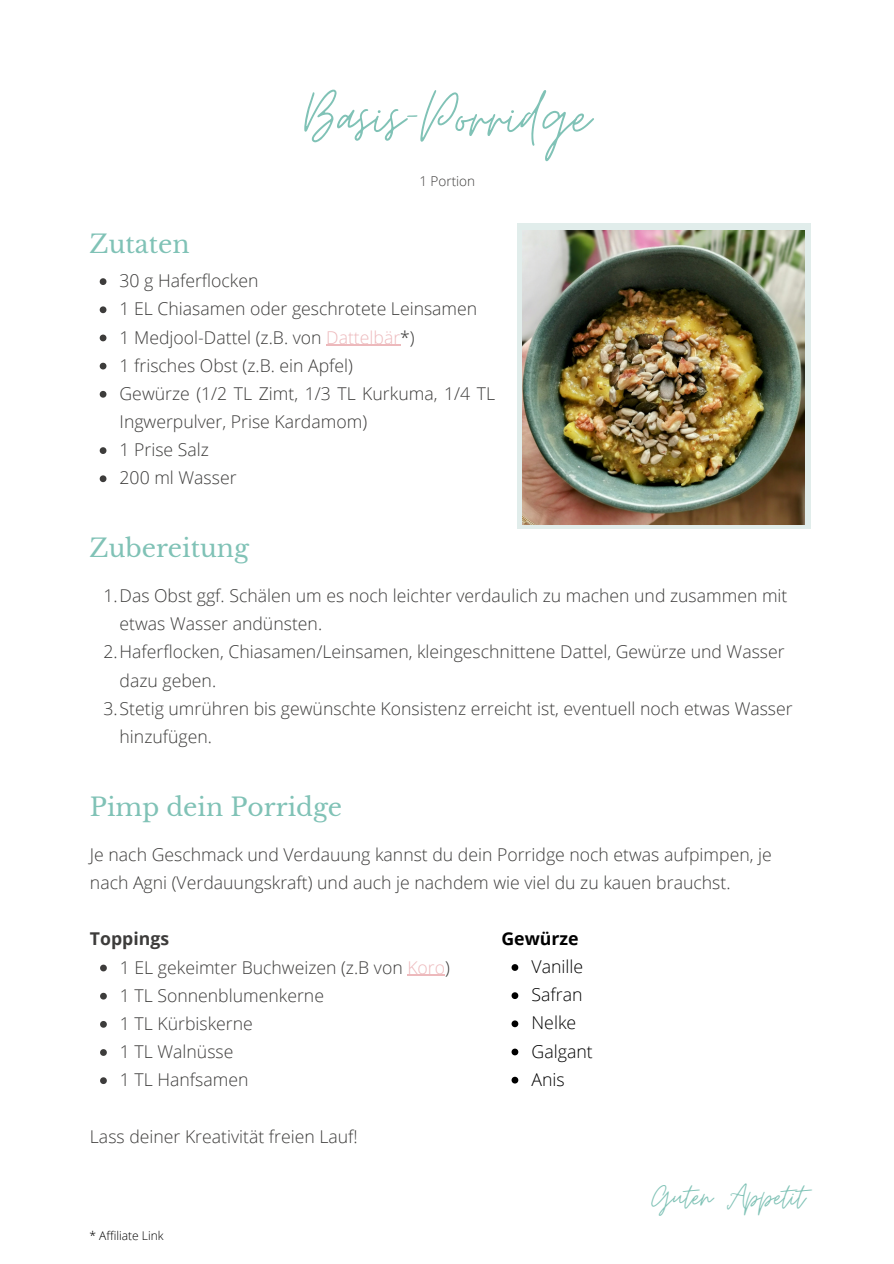
<style>
.page{position:relative;width:894px;height:1264px;background:#fff}
.page>*{position:absolute;margin:0;border:0;box-sizing:border-box;transform-origin:0 0}
.t1{font:74.7px "Moon Time";color:#80c2b6}
.t2{font:37.65px "Moon Time";color:#80c2b6}
.t3{font:24.9px "Libre Baskerville";color:#80c2b6}
.t4{font:300 17.7px/28.2px "Open Sans";color:#3d3c3b}
.t5{font:300 17.7px/28.2px "Open Sans";color:#000}
.t6{font:700 17.7px "Open Sans";color:#3d3c3b}
.t7{font:700 17.7px "Open Sans";color:#000}
.t8{font:300 13.5px "Open Sans";color:#3d3c3b}
.t9{font:300 12px "Open Sans";color:#000}
.s1{color:#edb9bc}
</style>
<div class="page">
<div style="left:516px;top:223px;width:294px;height:306px;background:#e1edeb"></div>
<img style="left:522px;top:230px;width:282px;height:294px">
<svg style="left:100px;top:278px;width:6px;height:7px"></svg>
<svg style="left:100px;top:306px;width:6px;height:7px"></svg>
<svg style="left:100px;top:334px;width:6px;height:7px"></svg>
<hr style="left:326px;top:345px;width:74px;height:1px;background:#edb9bc">
<svg style="left:100px;top:363px;width:6px;height:6px"></svg>
<svg style="left:100px;top:391px;width:6px;height:6px"></svg>
<svg style="left:100px;top:447px;width:6px;height:7px"></svg>
<svg style="left:100px;top:475px;width:6px;height:7px"></svg>
<svg style="left:100px;top:964px;width:7px;height:7px"></svg>
<hr style="left:407px;top:974px;width:38px;height:1px;background:#edb9bc">
<svg style="left:100px;top:992px;width:7px;height:7px"></svg>
<svg style="left:100px;top:1021px;width:7px;height:6px"></svg>
<svg style="left:100px;top:1049px;width:7px;height:6px"></svg>
<svg style="left:100px;top:1077px;width:7px;height:7px"></svg>
<svg style="left:511px;top:964px;width:7px;height:6px"></svg>
<svg style="left:511px;top:992px;width:7px;height:7px"></svg>
<svg style="left:511px;top:1020px;width:7px;height:7px"></svg>
<svg style="left:511px;top:1048px;width:7px;height:7px"></svg>
<svg style="left:511px;top:1076px;width:7px;height:7px"></svg>
<h1 class="t1" style="left:304px;top:71px;width:287px">Basis-Porridge</h1>
<h3 class="t3" style="left:89px;top:229px;width:102px">Zutaten</h3>
<p class="t8" style="left:419px;top:171px;width:57px">1 Portion</p>
<p class="t4" style="left:119px;top:266px;width:377px">30 g Haferflocken<br>1 EL Chiasamen oder geschrotete Leinsamen<br>1 Medjool-Dattel (z.B. von <span class="s1">Dattelbär</span>*)<br>1 frisches Obst (z.B. ein Apfel)<br>Gewürze (1/2 TL Zimt, 1/3 TL Kurkuma, 1/4 TL<br>Ingwerpulver, Prise Kardamom)<br>1 Prise Salz<br>200 ml Wasser</p>
<h3 class="t3" style="left:89px;top:533px;width:161px">Zubereitung</h3>
<p class="t4" style="left:103px;top:581px;width:685px">1.Das Obst ggf. Schälen um es noch leichter verdaulich zu machen und zusammen mit</p>
<p class="t4" style="left:119px;top:609px;width:204px">etwas Wasser andünsten.</p>
<p class="t4" style="left:103px;top:637px;width:682px">2.Haferflocken, Chiasamen/Leinsamen, kleingeschnittene Dattel, Gewürze und Wasser</p>
<p class="t4" style="left:119px;top:665px;width:98px">dazu geben.</p>
<p class="t4" style="left:103px;top:693px;width:690px">3.Stetig umrühren bis gewünschte Konsistenz erreicht ist, eventuell noch etwas Wasser</p>
<p class="t4" style="left:119px;top:721px;width:94px">hinzufügen.</p>
<h3 class="t3" style="left:90px;top:792px;width:254px">Pimp dein Porridge</h3>
<p class="t4" style="left:90px;top:840px;width:683px">Je nach Geschmack und Verdauung kannst du dein Porridge noch etwas aufpimpen, je nach Agni (Verdauungskraft) und auch je nachdem wie viel du zu kauen brauchst.</p>
<p class="t6" style="left:90px;top:926px;width:81px">Toppings</p>
<p class="t7" style="left:501px;top:926px;width:79px">Gewürze</p>
<p class="t4" style="left:120px;top:952px;width:331px">1 EL gekeimter Buchweizen (z.B von <span class="s1">Koro</span>)<br>1 TL Sonnenblumenkerne<br>1 TL Kürbiskerne<br>1 TL Walnüsse<br>1 TL Hanfsamen</p>
<p class="t4" style="left:90px;top:1121px;width:269px">Lass deiner Kreativität freien Lauf!</p>
<p class="t9" style="left:89px;top:1226px;width:76px">* Affiliate Link</p>
<p class="t5" style="left:531px;top:952px;width:63px">Vanille<br>Safran<br>Nelke<br>Galgant<br>Anis</p>
<h2 class="t2" style="left:651px;top:1173px;width:155px">Guten Appetit</h2>
</div>
